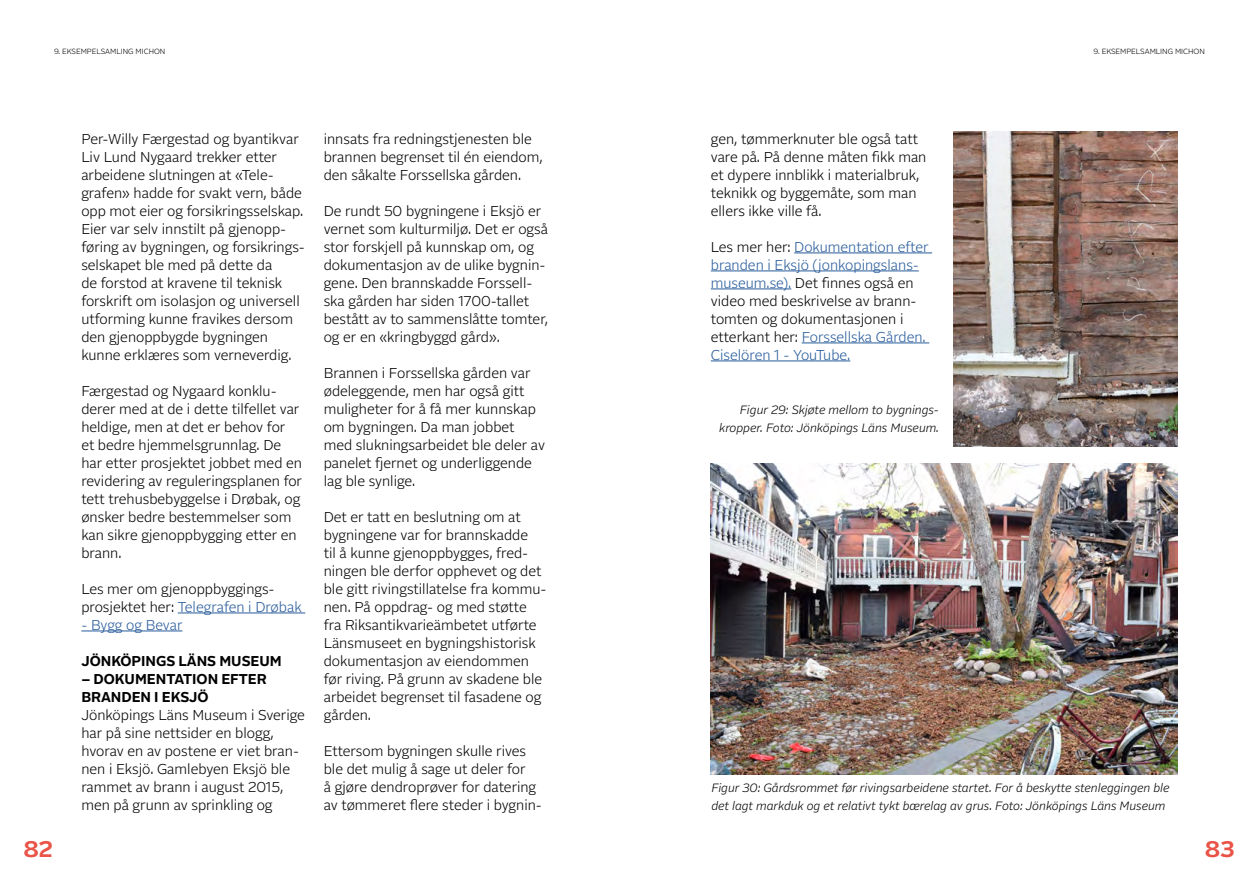
<style>
.page{position:relative;width:1259px;height:893px;background:#fff}
.page>*{position:absolute;margin:0;border:0;box-sizing:border-box;transform-origin:0 0}
.t1{font:700 22.5px "Alrightv 2 Normal LP";color:#ea5347}
.t2{font:300 14.25px/18px "Alrightv 2 Normal LP";color:#000}
.t3{font:300 14.25px/18px "Alrightv 2 Normal LP";color:#275b9b}
.t4{font:700 14.25px/18px "Alrightv 2 Normal LP";color:#000}
.t5{font:italic 300 12px/18px "Alrightv 2 Normal LP";color:#000}
.t6{font:300 7.5px "Alrightv 2 Normal LP";color:#000}
.s1{color:#275b9b}
.s2{color:#000}
</style>
<div class="page">
<hr style="left:794px;top:252px;width:138px;height:1px;background:#275b9b">
<hr style="left:711px;top:270px;width:208px;height:1px;background:#275b9b">
<hr style="left:711px;top:288px;width:80px;height:1px;background:#275b9b">
<hr style="left:801px;top:342px;width:128px;height:1px;background:#275b9b">
<hr style="left:711px;top:360px;width:139px;height:1px;background:#275b9b">
<hr style="left:178px;top:612px;width:127px;height:1px;background:#275b9b">
<hr style="left:81px;top:630px;width:101px;height:1px;background:#275b9b">
<img style="left:711px;top:464px;width:466px;height:311px">
<img style="left:953px;top:132px;width:224px;height:314px">
<p class="t6" style="left:54px;top:46px;width:113px">9. EKSEMPELSAMLING MICHON</p>
<p class="t6" style="left:1093px;top:46px;width:113px">9. EKSEMPELSAMLING MICHON</p>
<p class="t2" style="left:81px;top:129px;width:225px">Per-Willy Færgestad og byantikvar Liv Lund Nygaard trekker etter arbeidene slutningen at «Tele&shy;grafen» hadde for svakt vern, både opp mot eier og forsikringsselskap.<br>Eier var selv innstilt på gjenopp&shy;føring av bygningen, og forsikrings&shy;selskapet ble med på dette da<br>de forstod at kravene til teknisk forskrift om isolasjon og universell utforming kunne fravikes dersom den gjenoppbygde bygningen kunne erklæres som verneverdig.</p>
<p class="t2" style="left:81px;top:381px;width:222px">Færgestad og Nygaard konklu&shy;derer med at de i dette tilfellet var heldige, men at det er behov for<br>et bedre hjemmelsgrunnlag. De har etter prosjektet jobbet med en revidering av reguleringsplanen for tett trehusbebyggelse i Drøbak, og ønsker bedre bestemmelser som kan sikre gjenoppbygging etter en brann.</p>
<p class="t2" style="left:81px;top:579px;width:222px">Les mer om gjenoppbyggings&shy;prosjektet her: <span class="s1">Telegrafen i Drøbak</span></p>
<p class="t3" style="left:81px;top:615px;width:103px">- Bygg og Bevar</p>
<p class="t4" style="left:81px;top:651px;width:202px">JÖNKÖPINGS LÄNS MUSEUM</p>
<p class="t4" style="left:81px;top:669px;width:187px">– DOKUMENTATION EFTER<br>BRANDEN I EKSJÖ</p>
<p class="t2" style="left:81px;top:705px;width:225px">Jönköpings Läns Museum i Sverige har på sine nettsider en blogg, hvorav en av postene er viet bran&shy;nen i Eksjö. Gamlebyen Eksjö ble rammet av brann i august 2015, men på grunn av sprinkling og</p>
<p class="t2" style="left:324px;top:129px;width:220px">innsats fra redningstjenesten ble brannen begrenset til én eiendom, den såkalte Forssellska gården.</p>
<p class="t2" style="left:324px;top:201px;width:226px">De rundt 50 bygningene i Eksjö er vernet som kulturmiljø. Det er også stor forskjell på kunnskap om, og dokumentasjon av de ulike bygnin&shy;gene. Den brannskadde Forssell&shy;ska gården har siden 1700-tallet bestått av to sammenslåtte tomter, og er en «kringbyggd gård».</p>
<p class="t2" style="left:324px;top:363px;width:223px">Brannen i Forssellska gården var ødeleggende, men har også gitt muligheter for å få mer kunnskap om bygningen. Da man jobbet med slukningsarbeidet ble deler av panelet fjernet og underliggende lag ble synlige.</p>
<p class="t2" style="left:324px;top:507px;width:224px">Det er tatt en beslutning om at bygningene var for brannskadde<br>til å kunne gjenoppbygges, fred&shy;ningen ble derfor opphevet og det ble gitt rivingstillatelse fra kommu&shy;nen. På oppdrag- og med støtte fra Riksantikvarieämbetet utførte<br>Länsmuseet en bygningshistorisk dokumentasjon av eiendommen før riving. På grunn av skadene ble arbeidet begrenset til fasadene og gården.</p>
<p class="t2" style="left:324px;top:741px;width:220px">Ettersom bygningen skulle rives ble det mulig å sage ut deler for<br>å gjøre dendroprøver for datering av tømmeret flere steder i bygnin-</p>
<p class="t2" style="left:711px;top:129px;width:217px">gen, tømmerknuter ble også tatt vare på. På denne måten fikk man et dypere innblikk i materialbruk, teknikk og byggemåte, som man ellers ikke ville få.</p>
<p class="t3" style="left:711px;top:237px;width:219px"><span class="s2">Les mer her:</span> Dokumentation efter branden i Eksjö (jonkopingslans&shy;museum.se). <span class="s2">Det finnes også en video med beskrivelse av brann&shy;tomten og dokumentasjonen i etterkant her:</span> Forssellska Gården.<br>Ciselören 1 - YouTube.</p>
<p class="t5" style="left:719px;top:400px;width:221px;text-align:right">Figur 29: Skjøte mellom to bygnings&shy;kropper. Foto: Jönköpings Läns Museum.</p>
<p class="t5" style="left:711px;top:778px;width:460px">Figur 30: Gårdsrommet før rivingsarbeidene startet. For å beskytte stenleggingen ble det lagt markduk og et relativt tykt bærelag av grus. Foto: Jönköpings Läns Museum</p>
<h1 class="t1" style="left:24px;top:833px;width:31px">82</h1>
<h1 class="t1" style="left:1205px;top:833px;width:28px">83</h1>
</div>
